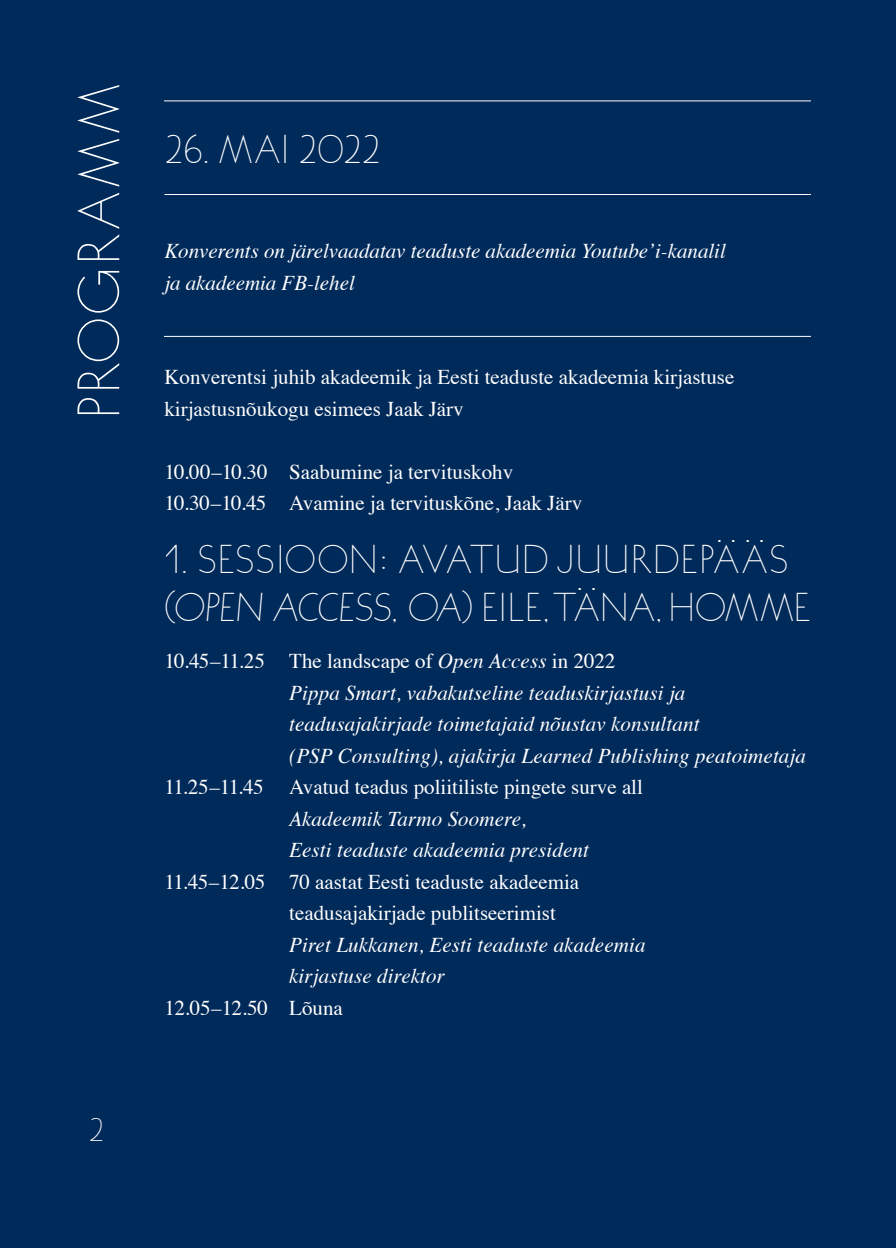
<style>
.page{position:relative;width:896px;height:1248px;background:#fff}
.page>*{position:absolute;margin:0;border:0;box-sizing:border-box;transform-origin:0 0}
.t1{font:65.2px "SOLUMVERBA";letter-spacing:.015em;color:#fff}
.t2{font:44px/47.2px "SOLUMVERBA";color:#fff}
.t3{font:36px "SOLUMVERBA";color:#f2f3f4}
.t4{font:italic 21px/31.6px "Times";letter-spacing:.005em;color:#fff}
.t5{font:21px/31.6px "Times";color:#fff}
.s1{font-style:normal}
</style>
<div class="page">
<div style="left:0;top:0;width:896px;height:1247px;background:#002a5a"></div>
<hr style="left:164px;top:194px;width:647px;height:1px;background:#fff">
<hr style="left:164px;top:100px;width:647px;height:1px;background:#fff">
<hr style="left:164px;top:336px;width:647px;height:1px;background:#fff">
<h1 class="t1" style="left:65px;top:418px;width:337px;rotate:-90deg">PROGRAMM</h1>
<h3 class="t3" style="left:89px;top:1110px;width:17px">2</h3>
<h2 class="t2" style="left:164px;top:124px;width:218px">26. MAI 2022</h2>
<p class="t4" style="left:164px;top:234px;width:563px">Konverents on järelvaadatav teaduste akadeemia Youtube’i-kanalil ja akadeemia FB-lehel</p>
<p class="t5" style="left:164px;top:359px;width:571px">Konverentsi juhib akadeemik ja Eesti teaduste akadeemia kirjastuse kirjastusnõukogu esimees Jaak Järv</p>
<p class="t5" style="left:164px;top:454px;width:419px">10.00–10.30 Saabumine ja tervituskohv<br>10.30–10.45 Avamine ja tervituskõne, Jaak Järv</p>
<h2 class="t2" style="left:164px;top:534px;width:649px">1. SESSIOON: AVATUD JUURDEPÄÄS (OPEN ACCESS, OA) EILE,TÄNA, HOMME</h2>
<p class="t4" style="left:289px;top:643px;width:518px;text-indent:-125px"><span class="s1">10.45–11.25 The landscape of</span> Open Access <span class="s1">in 2022<br></span>Pippa Smart, vabakutseline teaduskirjastusi ja teadusajakirjade toimetajaid nõustav konsultant<br>(PSP Consulting), ajakirja Learned Publishing peatoimetaja</p>
<p class="t5" style="left:164px;top:769px;width:480px">11.25–11.45 Avatud teadus poliitiliste pingete surve all</p>
<p class="t4" style="left:289px;top:801px;width:301px">Akadeemik Tarmo Soomere,<br>Eesti teaduste akadeemia president</p>
<p class="t5" style="left:289px;top:864px;width:292px;text-indent:-125px">11.45–12.05 70 aastat Eesti teaduste akadeemia teadusajakirjade publitseerimist</p>
<p class="t4" style="left:289px;top:927px;width:358px">Piret Lukkanen, Eesti teaduste akadeemia kirjastuse direktor</p>
<p class="t5" style="left:164px;top:990px;width:180px">12.05–12.50 Lõuna</p>
</div>
